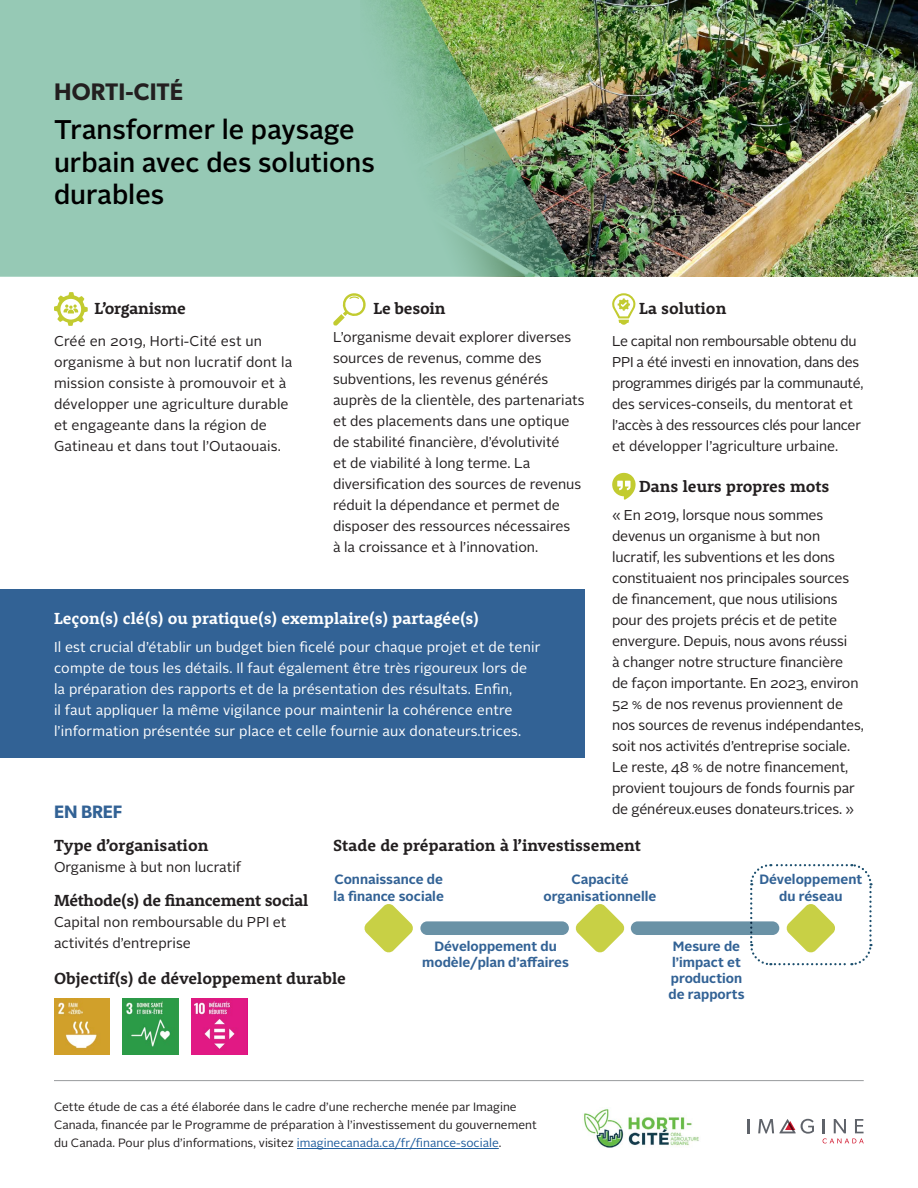
<style>
.page{position:relative;width:918px;height:1188px;background:#fff}
.page>*{position:absolute;margin:0;border:0;box-sizing:border-box;transform-origin:0 0}
.H2_-_SubHead{font:500 27px/32.4px "Alright Sans";color:#000}
.t1{font:600 24px "Gibson";letter-spacing:.01em;color:#231f20}
.H1_-_HEADER{font:600 18px "Gibson";color:#326295}
.P_-_Sub_Header_-_Header{font:700 16.5px "Rooney";color:#231f20}
.P_-_Sub_Header_-_Header-2{font:700 16.5px "Rooney";color:#fff}
.P_-_Sub_Header_-_Header-3{font:700 16.5px "Rooney";letter-spacing:-.02em;color:#231f20}
.P1_-_Paragraph{font:700 16.5px "Rooney";color:#231f20}
.P1_-_Paragraph-2{font:14.25px/21px "Alright Sans";letter-spacing:-.01em;color:#231f20}
.P1_-_Paragraph-3{font:14.25px/21px "Alright Sans";letter-spacing:.01em;color:#fff}
.P1_-_Paragraph-4{font:14.25px/21px "Alright Sans";letter-spacing:.01em;color:#231f20}
.Chart{font:700 13.5px/16.2px "Alright Sans";color:#326295;text-align:center}
.P1_-_Paragraph-5{font:12px/18px "Alright Sans";color:#231f20}
.s1{color:#215e9e}
</style>
<div class="page">
<div style="left:0;top:589px;width:585px;height:169px;background:#326295"></div>
<img style="left:578px;top:0;width:340px;height:277px">
<img style="left:0;top:0;width:578px;height:277px">
<img style="left:54px;top:999px;width:55px;height:55px">
<img style="left:123px;top:999px;width:55px;height:55px">
<img style="left:192px;top:999px;width:55px;height:55px">
<hr style="left:297px;top:1148px;width:202px;height:1px;background:#215e9e">
<img style="left:583px;top:1108px;width:116px;height:40px">
<svg style="left:823px;top:1119px;width:41px;height:24px"></svg>
<svg style="left:758px;top:1119px;width:56px;height:15px"></svg>
<svg style="left:748px;top:1119px;width:2px;height:14px"></svg>
<svg style="left:54px;top:292px;width:34px;height:34px"></svg>
<svg style="left:333px;top:293px;width:33px;height:33px"></svg>
<svg style="left:612px;top:293px;width:24px;height:32px"></svg>
<svg style="left:612px;top:473px;width:24px;height:27px"></svg>
<svg style="left:364px;top:904px;width:49px;height:49px"></svg>
<div style="left:420px;top:921px;width:149px;height:14px;background:#6a92a6;border-radius:7px"></div>
<svg style="left:575px;top:904px;width:50px;height:49px"></svg>
<div style="left:631px;top:921px;width:148px;height:14px;background:#6a92a6;border-radius:7px"></div>
<svg style="left:749px;top:864px;width:124px;height:102px"></svg>
<hr style="left:54px;top:1080px;width:810px;height:1px;background:#939598">
<h1 class="t1" style="left:54px;top:78px;width:131px">HORTI-CITÉ</h1>
<h2 class="H2_-_SubHead" style="left:54px;top:114px;width:322px">Transformer le paysage urbain avec des solutions durables</h2>
<p class="P_-_Sub_Header_-_Header" style="left:94px;top:298px;width:93px">L’organisme</p>
<p class="P1_-_Paragraph-4" style="left:54px;top:331px;width:240px">Créé en 2019, Horti-Cité est un organisme à but non lucratif dont la mission consiste à promouvoir et à développer une agriculture durable et engageante dans la région de Gatineau et dans tout l’Outaouais.</p>
<p class="P1_-_Paragraph" style="left:374px;top:298px;width:73px">Le besoin</p>
<p class="P1_-_Paragraph-2" style="left:333px;top:327px;width:253px">L’organisme devait explorer diverses sources de revenus, comme des subventions, les revenus générés auprès de la clientèle, des partenariats et des placements dans une optique de stabilité financière, d’évolutivité<br>et de viabilité à long terme. La diversification des sources de revenus réduit la dépendance et permet de disposer des ressources nécessaires<br>à la croissance et à l’innovation.</p>
<p class="P_-_Sub_Header_-_Header" style="left:639px;top:298px;width:89px">La solution</p>
<p class="P1_-_Paragraph-2" style="left:612px;top:331px;width:253px">Le capital non remboursable obtenu du PPI a été investi en innovation, dans des programmes dirigés par la communauté, des services-conseils, du mentorat et l’accès à des ressources clés pour lancer et développer l’agriculture urbaine.</p>
<p class="P1_-_Paragraph" style="left:639px;top:476px;width:192px">Dans leurs propres mots</p>
<p class="P1_-_Paragraph-2" style="left:612px;top:505px;width:253px">« En 2019, lorsque nous sommes devenus un organisme à but non lucratif, les subventions et les dons constituaient nos principales sources de financement, que nous utilisions pour des projets précis et de petite envergure. Depuis, nous avons réussi<br>à changer notre structure financière<br>de façon importante. En 2023, environ 52 % de nos revenus proviennent de nos sources de revenus indépendantes, soit nos activités d’entreprise sociale.<br>Le reste, 48 % de notre financement, provient toujours de fonds fournis par de généreux.euses donateurs.trices. »</p>
<p class="P_-_Sub_Header_-_Header-2" style="left:54px;top:607px;width:427px">Leçon(s) clé(s) ou pratique(s) exemplaire(s) partagée(s)</p>
<p class="P1_-_Paragraph-3" style="left:54px;top:636px;width:488px">Il est crucial d’établir un budget bien ficelé pour chaque projet et de tenir compte de tous les détails. Il faut également être très rigoureux lors de la préparation des rapports et de la présentation des résultats. Enfin,<br>il faut appliquer la même vigilance pour maintenir la cohérence entre l’information présentée sur place et celle fournie aux donateurs.trices.</p>
<h1 class="H1_-_HEADER" style="left:54px;top:801px;width:70px">EN BREF</h1>
<p class="P_-_Sub_Header_-_Header" style="left:54px;top:835px;width:156px">Type d’organisation</p>
<p class="P1_-_Paragraph-2" style="left:54px;top:857px;width:189px">Organisme à but non lucratif</p>
<p class="P_-_Sub_Header_-_Header-3" style="left:54px;top:890px;width:256px">Méthode(s) de financement social</p>
<p class="P1_-_Paragraph-2" style="left:54px;top:912px;width:234px">Capital non remboursable du PPI et activités d’entreprise</p>
<p class="P_-_Sub_Header_-_Header" style="left:54px;top:967px;width:294px">Objectif(s) de développement durable</p>
<p class="P_-_Sub_Header_-_Header" style="left:333px;top:835px;width:310px">Stade de préparation à l’investissement</p>
<p class="Chart" style="left:333px;top:872px;width:112px;text-align:left">Connaissance de la finance sociale</p>
<p class="Chart" style="left:422px;top:938px;width:148px">Développement du modèle/plan d’affaires</p>
<p class="Chart" style="left:544px;top:872px;width:114px">Capacité organisationnelle</p>
<p class="Chart" style="left:759px;top:872px;width:104px">Développement du réseau</p>
<p class="Chart" style="left:668px;top:938px;width:78px">Mesure de l’impact et production de rapports</p>
<p class="P1_-_Paragraph-5" style="left:54px;top:1098px;width:484px">Cette étude de cas a été élaborée dans le cadre d’une recherche menée par Imagine<br>Canada, financée par le Programme de préparation à l’investissement du gouvernement du Canada. Pour plus d’informations, visitez <span class="s1">imaginecanada.ca/fr/finance-sociale</span>.</p>
</div>
